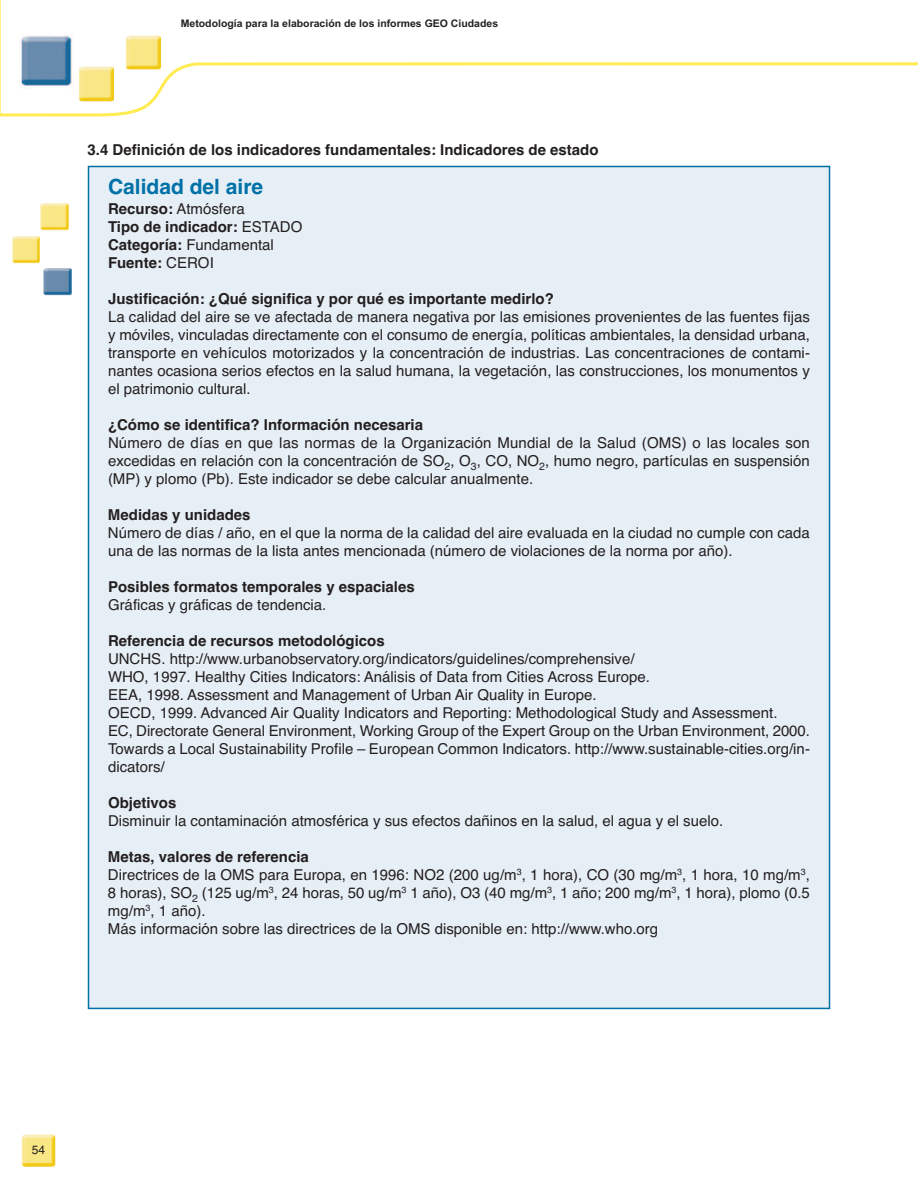
<style>
.page{position:relative;width:918px;height:1188px;background:#fff}
.page>*{position:absolute;margin:0;border:0;box-sizing:border-box;transform-origin:0 0}
.t1{font:700 21px "Helvetica";color:#0071a7}
.t2{font:15px/18px "Helvetica";color:#231f20}
.t3{font:700 15px/18px "Helvetica";color:#231f20}
.t4{font:12px "Helvetica";color:#231f20}
.t5{font:700 10.5px "Arial";color:#231f20}
.s1{font-weight:400}
.s2{font-weight:700}
</style>
<div class="page">
<svg style="left:0;top:0;width:918px;height:116px"></svg>
<div style="left:89px;top:167px;width:740px;height:841px;background:#e7eff6"></div>
<img style="left:21px;top:1134px;width:35px;height:33px">
<img style="left:19px;top:34px;width:55px;height:55px">
<img style="left:43px;top:268px;width:29px;height:28px">
<div style="left:78px;top:65px;width:43px;height:39px;background:#fff"></div>
<img style="left:79px;top:66px;width:36px;height:36px">
<img style="left:12px;top:236px;width:28px;height:28px">
<img style="left:40px;top:203px;width:29px;height:28px">
<img style="left:125px;top:33px;width:39px;height:38px">
<p class="t5" style="left:181px;top:18px;width:319px">Metodología para la elaboración de los informes GEO Ciudades</p>
<p class="t3" style="left:88px;top:140px;width:512px">3.4 Definición de los indicadores fundamentales: Indicadores de estado</p>
<h1 class="t1" style="left:108px;top:174px;width:157px">Calidad del aire</h1>
<p class="t3" style="left:108px;top:200px;width:196px">Recurso: <span class="s1">Atmósfera<br></span>Tipo de indicador: <span class="s1">ESTADO<br></span>Categoría: <span class="s1">Fundamental<br></span>Fuente: <span class="s1">CEROI</span></p>
<p class="t3" style="left:108px;top:290px;width:447px">Justificación: ¿Qué significa y por qué es importante medirlo?</p>
<p class="t2" style="left:108px;top:308px;width:704px;text-align:justify">La calidad del aire se ve afectada de manera negativa por las emisiones provenientes de las fuentes fijas y móviles, vinculadas directamente con el consumo de energía, políticas ambientales, la densidad urbana, transporte en vehículos motorizados y la concentración de industrias. Las concentraciones de contami&shy;nantes ocasiona serios efectos en la salud humana, la vegetación, las construcciones, los monumentos y el patrimonio cultural.</p>
<p class="t3" style="left:108px;top:416px;width:317px">¿Cómo se identifica? Información necesaria</p>
<p class="t2" style="left:108px;top:434px;width:703px;text-align:justify">Número de días en que las normas de la Organización Mundial de la Salud (OMS) o las locales son excedidas en relación con la concentración de SO<sub>2</sub>, O<sub>3</sub>, CO, NO<sub>2</sub>, humo negro, partículas en suspensión (MP) y plomo (Pb). Este indicador se debe calcular anualmente.</p>
<p class="t3" style="left:108px;top:506px;width:144px">Medidas y unidades</p>
<p class="t2" style="left:108px;top:524px;width:703px">Número de días / año, en el que la norma de la calidad del aire evaluada en la ciudad no cumple con cada una de las normas de la lista antes mencionada (número de violaciones de la norma por año).</p>
<p class="t3" style="left:108px;top:578px;width:308px">Posibles formatos temporales y espaciales</p>
<p class="t2" style="left:108px;top:596px;width:220px">Gráficas y gráficas de tendencia.</p>
<p class="t3" style="left:108px;top:632px;width:278px">Referencia de recursos metodológicos</p>
<p class="t2" style="left:108px;top:650px;width:704px">UNCHS. http://www.urbanobservatory.org/indicators/guidelines/comprehensive/<br>WHO, 1997. Healthy Cities Indicators: Análisis of Data from Cities Across Europe.<br>EEA, 1998. Assessment and Management of Urban Air Quality in Europe.<br>OECD, 1999. Advanced Air Quality Indicators and Reporting: Methodological Study and Assessment.<br>EC, Directorate General Environment, Working Group of the Expert Group on the Urban Environment, 2000.<br>Towards a Local Sustainability Profile – European Common Indicators. http://www.sustainable-cities.org/in&shy;dicators/</p>
<p class="t3" style="left:108px;top:794px;width:70px">Objetivos</p>
<p class="t2" style="left:108px;top:812px;width:617px">Disminuir la contaminación atmosférica y sus efectos dañinos en la salud, el agua y el suelo.</p>
<p class="t2" style="left:108px;top:848px;width:704px"><span class="s2">Metas, valores de referencia<br></span>Directrices de la OMS para Europa, en 1996: NO2 (200 ug/m<sup>3</sup>, 1 hora), CO (30 mg/m<sup>3</sup>, 1 hora, 10 mg/m<sup>3</sup>, 8 horas), SO<sub>2</sub> (125 ug/m<sup>3</sup>, 24 horas, 50 ug/m<sup>3</sup> 1 año), O3 (40 mg/m<sup>3</sup>, 1 año; 200 mg/m<sup>3</sup>, 1 hora), plomo (0.5 mg/m<sup>3</sup>, 1 año).<br>Más información sobre las directrices de la OMS disponible en: http://www.who.org</p>
<p class="t4" style="left:32px;top:1143px;width:15px">54</p>
</div>
